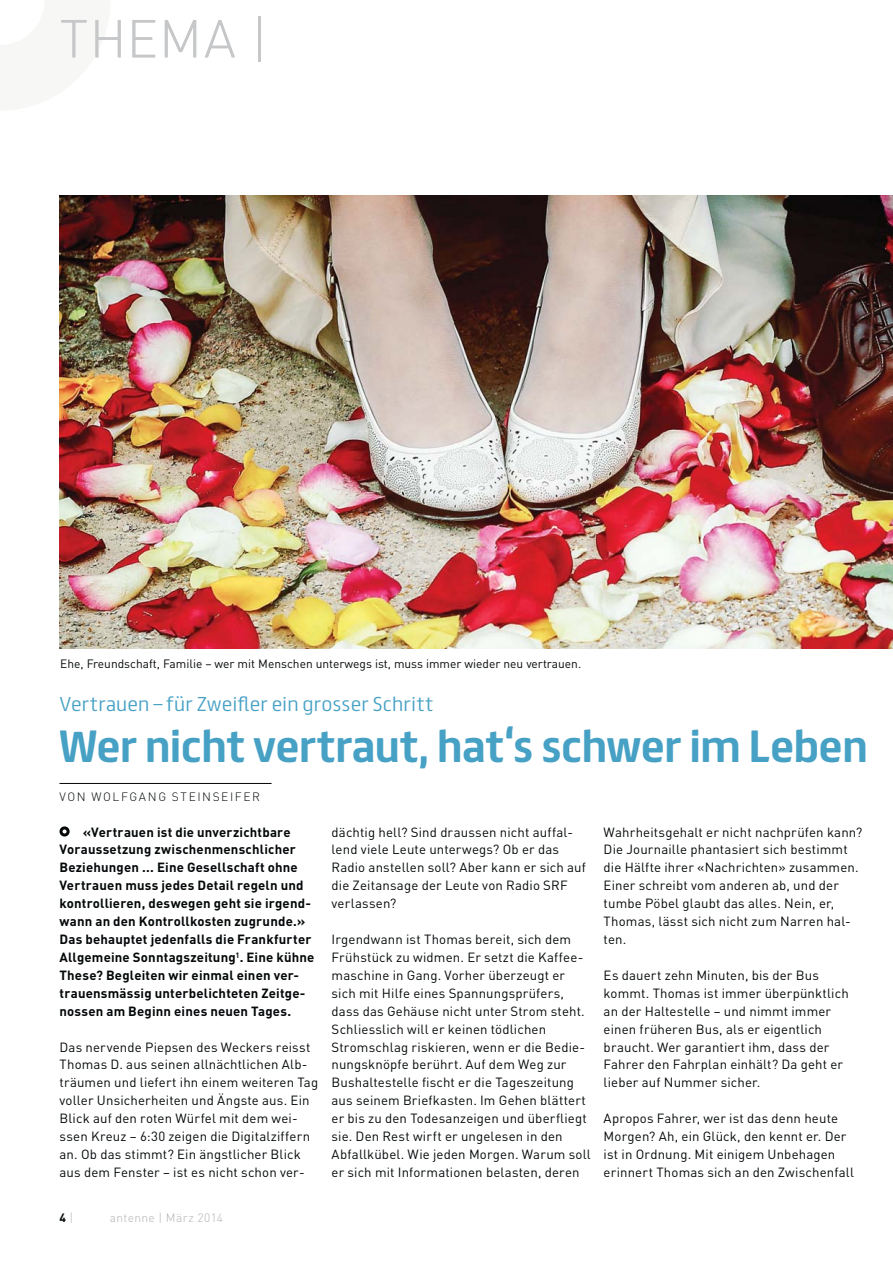
<style>
.page{position:relative;width:893px;height:1263px;background:#fff}
.page>*{position:absolute;margin:0;border:0;box-sizing:border-box;transform-origin:0 0}
.t1{font:300 52.5px "DINOT";letter-spacing:.025em;color:#c6c7c9}
.t2{font:700 40.5px "FS Truman";letter-spacing:-.015em;color:#46a1c5}
.t3{font:300 18px "FS Truman";letter-spacing:.015em;color:#46a1c5}
.t4{font:13.2px/17.9px "DINOT";letter-spacing:.01em;color:#040809}
.t5{font:700 13.2px/17.9px "DINOT";letter-spacing:.015em;color:#040809}
.t6{font:12px "DINOT";color:#040809}
.t7{font:300 12px "DINOT";letter-spacing:.135em;color:#040809}
.t8{font:300 12px "DINOT";letter-spacing:.035em;color:#b1b2b4}
.t9{font:700 12px "DINOT";color:#040809}
.s1{font-weight:300;color:#b1b2b4}
</style>
<div class="page">
<img style="left:60px;top:196px;width:833px;height:452px">
<div style="left:60px;top:826px;width:10px;height:11px;border:3px solid #040809;border-radius:50%"></div>
<hr style="left:60px;top:783px;width:212px;height:1px;background:#040809">
<h1 class="t1" style="left:60px;top:9px;width:210px">THEMA |</h1>
<p class="t6" style="left:60px;top:659px;width:522px">Ehe, Freundschaft, Familie – wer mit Menschen unterwegs ist, muss immer wieder neu vertrauen.</p>
<h3 class="t3" style="left:60px;top:694px;width:375px">Vertrauen – für Zweifler ein grosser Schritt</h3>
<h2 class="t2" style="left:60px;top:724px;width:810px">Wer nicht vertraut, hat‘s schwer im Leben</h2>
<p class="t7" style="left:60px;top:790px;width:202px">VON WOLFGANG STEINSEIFER</p>
<p class="t5" style="left:59px;top:824px;width:256px;text-indent:23px">«Vertrauen ist die unverzichtbare Voraussetzung zwischenmenschlicher Beziehungen ... Eine Gesellschaft ohne Vertrauen muss jedes Detail regeln und kontrollieren, deswegen geht sie irgend&shy;wann an den Kontrollkosten zugrunde.» Das behauptet jedenfalls die Frankfurter Allgemeine Sonntagszeitung<sup>1</sup>. Eine kühne These? Begleiten wir einmal einen ver&shy;trauensmässig unterbelichteten Zeitge&shy;nossen am Beginn eines neuen Tages.</p>
<p class="t4" style="left:60px;top:1039px;width:260px">Das nervende Piepsen des Weckers reisst Thomas D. aus seinen allnächtlichen Alb&shy;träumen und liefert ihn einem weiteren Tag voller Unsicherheiten und Ängste aus. Ein Blick auf den roten Würfel mit dem wei&shy;ssen Kreuz – 6:30 zeigen die Digitalziffern an. Ob das stimmt? Ein ängstlicher Blick aus dem Fenster – ist es nicht schon ver-</p>
<p class="t9" style="left:60px;top:1213px;width:15px">4 <span class="s1">|</span></p>
<p class="t8" style="left:110px;top:1211px;width:115px">antenne | März 2014</p>
<p class="t4" style="left:332px;top:824px;width:256px">dächtig hell? Sind draussen nicht auffal&shy;lend viele Leute unterwegs? Ob er das Radio anstellen soll? Aber kann er sich auf die Zeitansage der Leute von Radio SRF verlassen?</p>
<p class="t4" style="left:332px;top:932px;width:261px">Irgendwann ist Thomas bereit, sich dem Frühstück zu widmen. Er setzt die Kaffee&shy;maschine in Gang. Vorher überzeugt er sich mit Hilfe eines Spannungsprüfers, dass das Gehäuse nicht unter Strom steht.<br>Schliesslich will er keinen tödlichen Stromschlag riskieren, wenn er die Bedie&shy;nungsknöpfe berührt. Auf dem Weg zur Bushaltestelle fischt er die Tageszeitung aus seinem Briefkasten. Im Gehen blättert er bis zu den Todesanzeigen und überfliegt sie. Den Rest wirft er ungelesen in den Abfallkübel. Wie jeden Morgen. Warum soll er sich mit Informationen belasten, deren</p>
<p class="t4" style="left:604px;top:824px;width:260px">Wahrheitsgehalt er nicht nachprüfen kann?<br>Die Journaille phantasiert sich bestimmt die Hälfte ihrer «Nachrichten» zusammen.<br>Einer schreibt vom anderen ab, und der tumbe Pöbel glaubt das alles. Nein, er, Thomas, lässt sich nicht zum Narren hal&shy;ten.</p>
<p class="t4" style="left:604px;top:968px;width:247px">Es dauert zehn Minuten, bis der Bus kommt. Thomas ist immer überpünktlich an der Haltestelle – und nimmt immer einen früheren Bus, als er eigentlich braucht. Wer garantiert ihm, dass der Fahrer den Fahrplan einhält? Da geht er lieber auf Nummer sicher.</p>
<p class="t4" style="left:604px;top:1111px;width:252px">Apropos Fahrer, wer ist das denn heute Morgen? Ah, ein Glück, den kennt er. Der ist in Ordnung. Mit einigem Unbehagen erinnert Thomas sich an den Zwischenfall</p>
</div>
